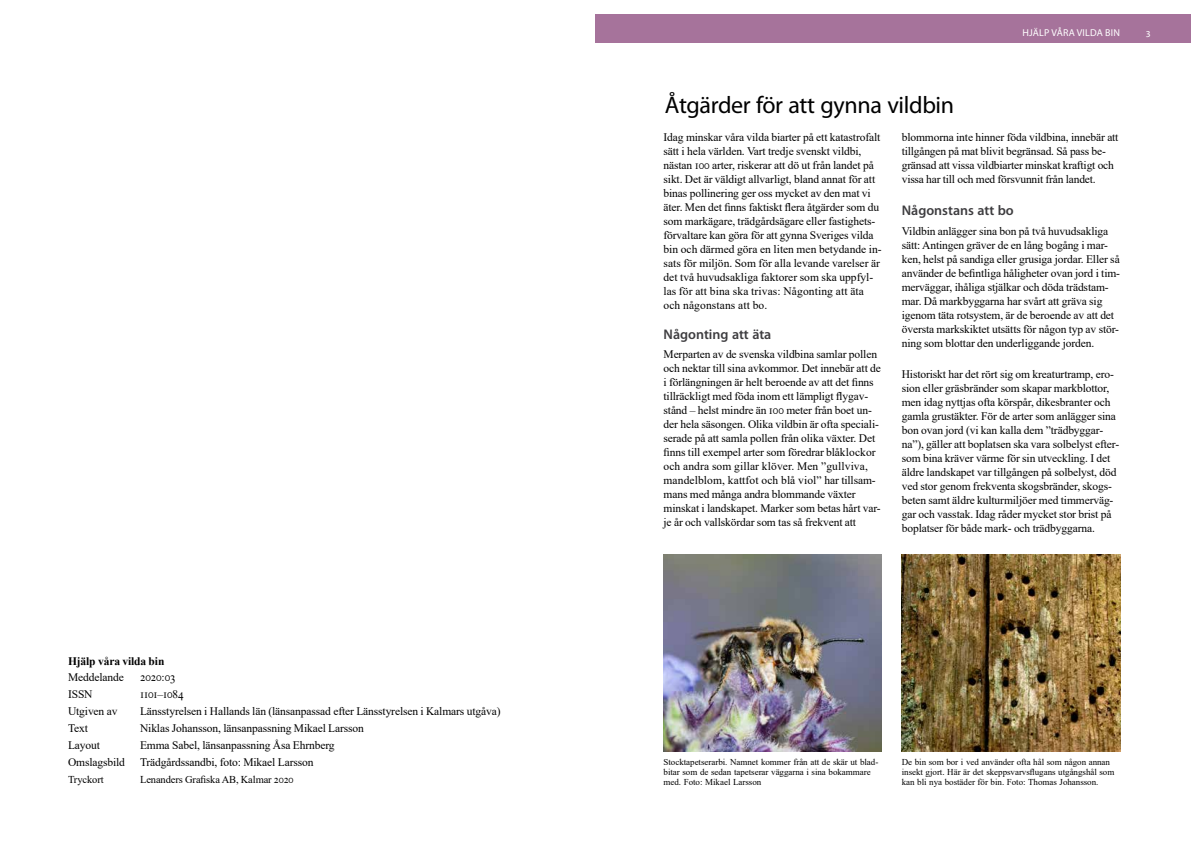
<style>
.page{position:relative;width:1191px;height:842px;background:#fff}
.page>*{position:absolute;margin:0;border:0;box-sizing:border-box;transform-origin:0 0}
.t1{font:24px "Myriad Pro";letter-spacing:-.015em;color:#000}
.t2{font:600 14px "Myriad Pro";color:#3e3d40}
.t3{font:11.5px/14px "Times New Roman";letter-spacing:-.01em;color:#000}
.t4{font:700 11.5px "Times New Roman";letter-spacing:-.01em;color:#000}
.t5{font:10.5px "Times New Roman";letter-spacing:-.01em;color:#000}
.t6{font:10px "Myriad Pro";letter-spacing:.02em;color:#fff}
.t7{font:9px/10px "Times New Roman";letter-spacing:-.005em;color:#000}
</style>
<div class="page">
<div style="left:595px;top:14px;width:596px;height:29px;background:#a6739b"></div>
<img style="left:663px;top:554px;width:219px;height:197px">
<img style="left:901px;top:554px;width:219px;height:197px">
<p class="t4" style="left:68px;top:652px;width:98px">Hjälp våra vilda bin</p>
<p class="t3" style="left:68px;top:670px;width:57px">Meddelande</p>
<p class="t3" style="left:140px;top:670px;width:37px">2020:03</p>
<p class="t3" style="left:68px;top:687px;width:26px">ISSN</p>
<p class="t3" style="left:140px;top:687px;width:45px">1101–1084</p>
<p class="t3" style="left:68px;top:704px;width:51px">Utgiven av</p>
<p class="t3" style="left:140px;top:704px;width:362px">Länsstyrelsen i Hallands län (länsanpassad efter Länsstyrelsen i Kalmars utgåva)</p>
<p class="t3" style="left:68px;top:721px;width:21px">Text</p>
<p class="t3" style="left:140px;top:721px;width:225px">Niklas Johansson, länsanpassning Mikael Larsson</p>
<p class="t3" style="left:68px;top:738px;width:34px">Layout</p>
<p class="t3" style="left:140px;top:738px;width:196px">Emma Sabel, länsanpassning Åsa Ehrnberg</p>
<p class="t3" style="left:68px;top:754px;width:58px">Omslagsbild</p>
<p class="t3" style="left:140px;top:754px;width:175px">Trädgårdssandbi, foto: Mikael Larsson</p>
<p class="t5" style="left:68px;top:771px;width:37px">Tryckort</p>
<p class="t5" style="left:140px;top:771px;width:155px">Lenanders Grafiska AB, Kalmar 2020</p>
<p class="t6" style="left:1022px;top:28px;width:99px">HJÄLP VÅRA VILDA BIN</p>
<p class="t6" style="left:1146px;top:27px;width:6px">3</p>
<h1 class="t1" style="left:665px;top:92px;width:291px">Åtgärder för att gynna vildbin</h1>
<p class="t3" style="left:663px;top:130px;width:220px">Idag minskar våra vilda biarter på ett katastrofalt sätt i hela världen. Vart tredje svenskt vildbi, nästan 100 arter, riskerar att dö ut från landet på sikt. Det är väldigt allvarligt, bland annat för att binas pollinering ger oss mycket av den mat vi äter. Men det finns faktiskt flera åtgärder som du som markägare, trädgårdsägare eller fastighets&shy;förvaltare kan göra för att gynna Sveriges vilda bin och därmed göra en liten men betydande in&shy;sats för miljön. Som för alla levande varelser är det två huvudsakliga faktorer som ska uppfyl&shy;las för att bina ska trivas: Någonting att äta och någonstans att bo.</p>
<p class="t2" style="left:663px;top:326px;width:109px">Någonting att äta</p>
<p class="t3" style="left:663px;top:347px;width:219px">Merparten av de svenska vildbina samlar pollen och nektar till sina avkommor. Det innebär att de i förlängningen är helt beroende av att det finns tillräckligt med föda inom ett lämpligt flygav&shy;stånd – helst mindre än 100 meter från boet un&shy;der hela säsongen. Olika vildbin är ofta speciali&shy;serade på att samla pollen från olika växter. Det finns till exempel arter som föredrar blåklockor och andra som gillar klöver. Men ”gullviva, mandelblom, kattfot och blå viol” har tillsam&shy;mans med många andra blommande växter minskat i landskapet. Marker som betas hårt var&shy;je år och vallskördar som tas så frekvent att</p>
<p class="t3" style="left:901px;top:130px;width:218px">blommorna inte hinner föda vildbina, innebär att tillgången på mat blivit begränsad. Så pass be&shy;gränsad att vissa vildbiarter minskat kraftigt och vissa har till och med försvunnit från landet.</p>
<p class="t2" style="left:901px;top:203px;width:114px">Någonstans att bo</p>
<p class="t3" style="left:901px;top:224px;width:220px">Vildbin anlägger sina bon på två huvudsakliga sätt: Antingen gräver de en lång bogång i mar&shy;ken, helst på sandiga eller grusiga jordar. Eller så använder de befintliga håligheter ovan jord i tim&shy;merväggar, ihåliga stjälkar och döda trädstam&shy;mar. Då markbyggarna har svårt att gräva sig igenom täta rotsystem, är de beroende av att det översta markskiktet utsätts för någon typ av stör&shy;ning som blottar den underliggande jorden.</p>
<p class="t3" style="left:901px;top:367px;width:219px">Historiskt har det rört sig om kreaturtramp, ero&shy;sion eller gräsbränder som skapar markblottor, men idag nyttjas ofta körspår, dikesbranter och gamla grustäkter. För de arter som anlägger sina bon ovan jord (vi kan kalla dem ”trädbyggar&shy;na”), gäller att boplatsen ska vara solbelyst efter&shy;som bina kräver värme för sin utveckling. I det äldre landskapet var tillgången på solbelyst, död ved stor genom frekventa skogsbränder, skogs&shy;beten samt äldre kulturmiljöer med timmerväg&shy;gar och vasstak. Idag råder mycket stor brist på boplatser för både mark- och trädbyggarna.</p>
<p class="t7" style="left:663px;top:756px;width:216px">Stocktapetserarbi. Namnet kommer från att de skär ut blad&shy;bitar som de sedan tapetserar väggarna i sina bokammare med. Foto: Mikael Larsson</p>
<p class="t7" style="left:901px;top:756px;width:214px">De bin som bor i ved använder ofta hål som någon annan insekt gjort. Här är det skeppsvarvsflugans utgångshål som kan bli nya bostäder för bin. Foto: Thomas Johansson.</p>
</div>
